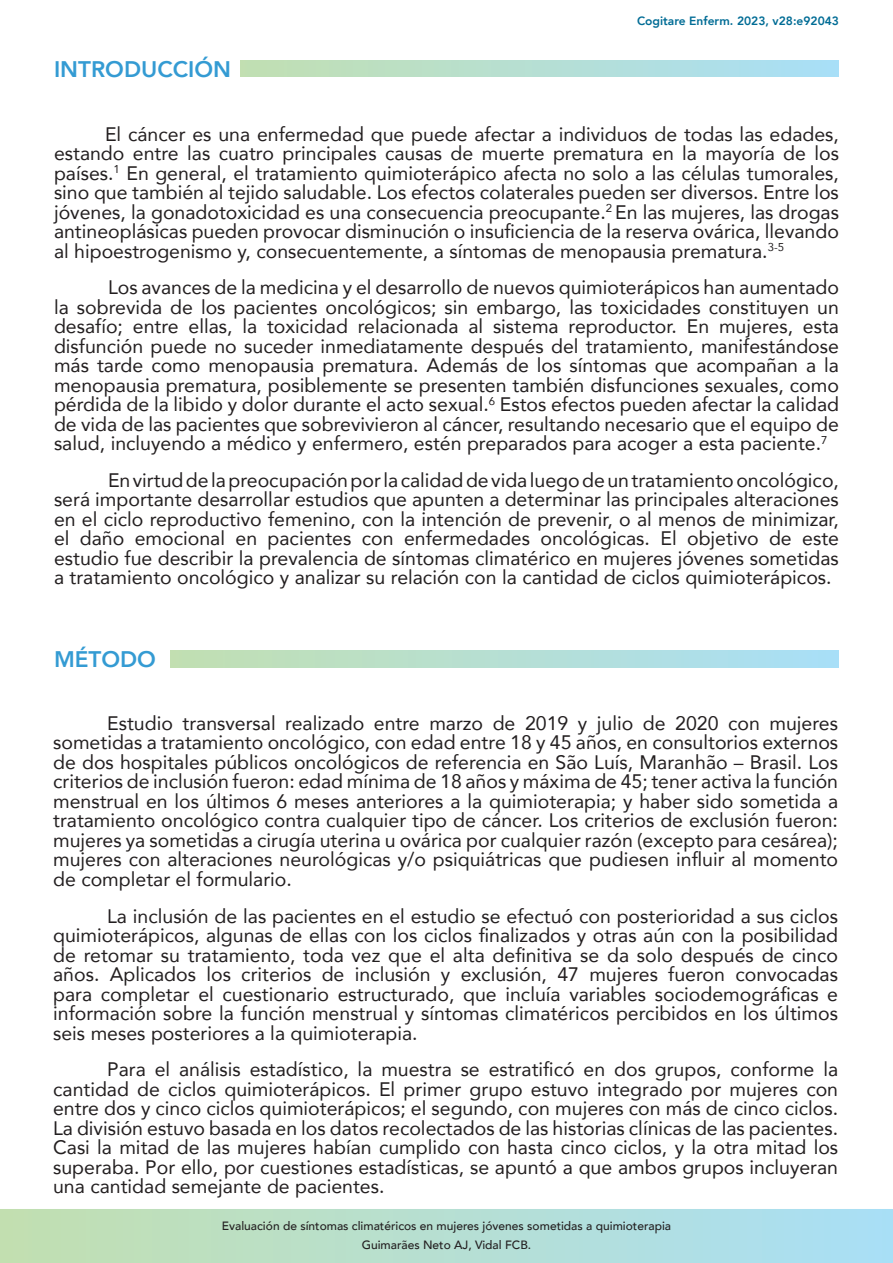
<style>
.page{position:relative;width:893px;height:1263px;background:#fff}
.page>*{position:absolute;margin:0;border:0;box-sizing:border-box;transform-origin:0 0}
.t1{font:800 22.5px "Avenir";color:#349bd3}
.t2{font:19.5px/19.5px "Avenir";color:#231f20;text-align:justify}
.t3{font:500 12px/18.6px "Avenir";color:#231f20;text-align:center}
.t4{font:800 12px "Avenir";color:#006c95}
</style>
<div class="page">
<svg style="left:0;top:1209px;width:893px;height:54px;background:#b6dfd2"></svg>
<div style="left:241px;top:60px;width:598px;height:17px;background:linear-gradient(to right,#c2dfb1,#a9dff7)"></div>
<div style="left:171px;top:651px;width:668px;height:16px;background:linear-gradient(to right,#c2dfb1,#a9dff7)"></div>
<p class="t1" style="left:54px;top:48px;width:179px">INTRODUCCIÓN</p>
<p class="t4" style="left:637px;top:10px;width:203px">Cogitare Enferm. 2023, v28:e92043</p>
<p class="t2" style="left:54px;top:124px;width:786px;text-indent:51px">El cáncer es una enfermedad que puede afectar a individuos de todas las edades, estando entre las cuatro principales causas de muerte prematura en la mayoría de los países.<sup>1</sup> En general, el tratamiento quimioterápico afecta no solo a las células tumorales, sino que también al tejido saludable. Los efectos colaterales pueden ser diversos. Entre los jóvenes, la gonadotoxicidad es una consecuencia preocupante.<sup>2</sup> En las mujeres, las drogas antineoplásicas pueden provocar disminución o insuficiencia de la reserva ovárica, llevando al hipoestrogenismo y, consecuentemente, a síntomas de menopausia prematura.<sup>3-5</sup></p>
<p class="t2" style="left:54px;top:277px;width:786px;text-indent:54px">Los avances de la medicina y el desarrollo de nuevos quimioterápicos han aumentado la sobrevida de los pacientes oncológicos; sin embargo, las toxicidades constituyen un desafío; entre ellas, la toxicidad relacionada al sistema reproductor. En mujeres, esta disfunción puede no suceder inmediatamente después del tratamiento, manifestándose más tarde como menopausia prematura. Además de los síntomas que acompañan a la menopausia prematura, posiblemente se presenten también disfunciones sexuales, como pérdida de la libido y dolor durante el acto sexual.<sup>6</sup> Estos efectos pueden afectar la calidad de vida de las pacientes que sobrevivieron al cáncer, resultando necesario que el equipo de salud, incluyendo a médico y enfermero, estén preparados para acoger a esta paciente.<sup>7</sup></p>
<p class="t2" style="left:54px;top:470px;width:786px;text-indent:54px">En virtud de la preocupación por la calidad de vida luego de un tratamiento oncológico, será importante desarrollar estudios que apunten a determinar las principales alteraciones en el ciclo reproductivo femenino, con la intención de prevenir, o al menos de minimizar, el daño emocional en pacientes con enfermedades oncológicas. El objetivo de este estudio fue describir la prevalencia de síntomas climatérico en mujeres jóvenes sometidas a tratamiento oncológico y analizar su relación con la cantidad de ciclos quimioterápicos.</p>
<p class="t1" style="left:54px;top:639px;width:104px">MÉTODO</p>
<p class="t2" style="left:53px;top:713px;width:787px;text-indent:54px">Estudio transversal realizado entre marzo de 2019 y julio de 2020 con mujeres sometidas a tratamiento oncológico, con edad entre 18 y 45 años, en consultorios externos de dos hospitales públicos oncológicos de referencia en São Luís, Maranhão – Brasil. Los criterios de inclusión fueron: edad mínima de 18 años y máxima de 45; tener activa la función menstrual en los últimos 6 meses anteriores a la quimioterapia; y haber sido sometida a tratamiento oncológico contra cualquier tipo de cáncer. Los criterios de exclusión fueron: mujeres ya sometidas a cirugía uterina u ovárica por cualquier razón (excepto para cesárea); mujeres con alteraciones neurológicas y/o psiquiátricas que pudiesen influir al momento de completar el formulario.</p>
<p class="t2" style="left:53px;top:905px;width:786px;text-indent:54px">La inclusión de las pacientes en el estudio se efectuó con posterioridad a sus ciclos quimioterápicos, algunas de ellas con los ciclos finalizados y otras aún con la posibilidad de retomar su tratamiento, toda vez que el alta definitiva se da solo después de cinco años. Aplicados los criterios de inclusión y exclusión, 47 mujeres fueron convocadas para completar el cuestionario estructurado, que incluía variables sociodemográficas e información sobre la función menstrual y síntomas climatéricos percibidos en los últimos seis meses posteriores a la quimioterapia.</p>
<p class="t2" style="left:53px;top:1059px;width:787px;text-indent:54px">Para el análisis estadístico, la muestra se estratificó en dos grupos, conforme la cantidad de ciclos quimioterápicos. El primer grupo estuvo integrado por mujeres con entre dos y cinco ciclos quimioterápicos; el segundo, con mujeres con más de cinco ciclos.<br>La división estuvo basada en los datos recolectados de las historias clínicas de las pacientes.<br>Casi la mitad de las mujeres habían cumplido con hasta cinco ciclos, y la otra mitad los superaba. Por ello, por cuestiones estadísticas, se apuntó a que ambos grupos incluyeran una cantidad semejante de pacientes.</p>
<p class="t3" style="left:222px;top:1216px;width:451px">Evaluación de síntomas climatéricos en mujeres jóvenes sometidas a quimioterapia<br>Guimarães Neto AJ, Vidal FCB.</p>
</div>
